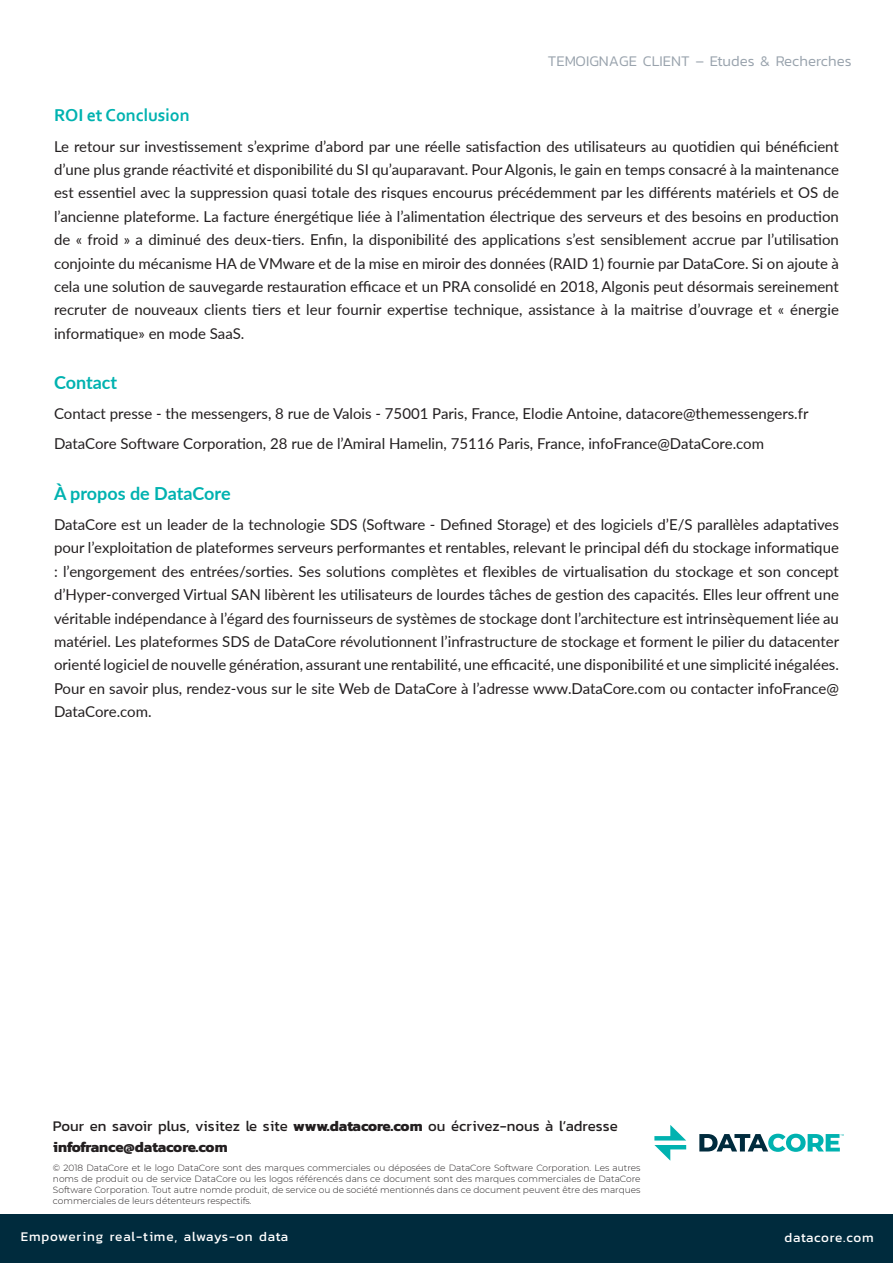
<style>
.page{position:relative;width:893px;height:1263px;background:#fff}
.page>*{position:absolute;margin:0;border:0;box-sizing:border-box;transform-origin:0 0}
.t1{font:700 18px "Lato";color:#00b2b0}
.Section_title{font:700 18px "Corbel";letter-spacing:-.005em;color:#00b2b0}
.t2{font:15px/23.4px "Lato";color:#231f20;text-align:justify}
.t3{font:15px/21px "Kanit";color:#231f20}
.t4{font:300 15px "Kanit";color:#99a3ad}
.t5{font:13.5px "Kanit";letter-spacing:.055em;color:#fff}
.t6{font:13.5px "Kanit";letter-spacing:.035em;color:#fff}
.t7{font:300 9px/10.8px "Montserrat";color:#231f20;text-align:justify}
.s1{font-weight:700}
</style>
<div class="page">
<svg style="left:654px;top:1125px;width:32px;height:36px"></svg>
<svg style="left:699px;top:1134px;width:145px;height:18px"></svg>
<div style="left:0;top:1214px;width:893px;height:49px;background:#002b3d"></div>
<p class="t4" style="left:548px;top:51px;width:305px">TEMOIGNAGE CLIENT – Etudes &amp; Recherches</p>
<p class="Section_title" style="left:54px;top:104px;width:137px">ROI et Conclusion</p>
<p class="t2" style="left:54px;top:134px;width:786px">Le retour sur investissement s’exprime d’abord par une réelle satisfaction des utilisateurs au quotidien qui bénéficient d’une plus grande réactivité et disponibilité du SI qu’auparavant. Pour Algonis, le gain en temps consacré à la maintenance est essentiel avec la suppression quasi totale des risques encourus précédemment par les différents matériels et OS de l’ancienne plateforme. La facture énergétique liée à l’alimentation électrique des serveurs et des besoins en production de « froid » a diminué des deux-tiers. Enfin, la disponibilité des applications s’est sensiblement accrue par l’utilisation conjointe du mécanisme HA de VMware et de la mise en miroir des données (RAID 1) fournie par DataCore. Si on ajoute à cela une solution de sauvegarde restauration efficace et un PRA consolidé en 2018, Algonis peut désormais sereinement recruter de nouveaux clients tiers et leur fournir expertise technique, assistance à la maitrise d’ouvrage et « énergie informatique» en mode SaaS.</p>
<p class="t1" style="left:54px;top:369px;width:65px">Contact</p>
<p class="t2" style="left:54px;top:402px;width:756px">Contact presse - the messengers, 8 rue de Valois - 75001 Paris, France, Elodie Antoine, datacore@themessengers.fr</p>
<p class="t2" style="left:54px;top:432px;width:712px">DataCore Software Corporation, 28 rue de l’Amiral Hamelin, 75116 Paris, France, infoFrance@DataCore.com</p>
<p class="t1" style="left:54px;top:480px;width:178px">À propos de DataCore</p>
<p class="t2" style="left:54px;top:512px;width:787px">DataCore est un leader de la technologie SDS (Software - Defined Storage) et des logiciels d’E/S parallèles adaptatives pour l’exploitation de plateformes serveurs performantes et rentables, relevant le principal défi du stockage informatique : l’engorgement des entrées/sorties. Ses solutions complètes et flexibles de virtualisation du stockage et son concept d’Hyper-converged Virtual SAN libèrent les utilisateurs de lourdes tâches de gestion des capacités. Elles leur offrent une véritable indépendance à l’égard des fournisseurs de systèmes de stockage dont l’architecture est intrinsèquement liée au matériel. Les plateformes SDS de DataCore révolutionnent l’infrastructure de stockage et forment le pilier du datacenter orienté logiciel de nouvelle génération, assurant une rentabilité, une efficacité, une disponibilité et une simplicité inégalées.<br>Pour en savoir plus, rendez-vous sur le site Web de DataCore à l’adresse www.DataCore.com ou contacter infoFrance@ DataCore.com.</p>
<p class="t3" style="left:53px;top:1115px;width:566px">Pour en savoir plus, visitez le site <span class="s1">www.datacore.com</span> ou écrivez-nous à l’adresse <span class="s1">infofrance@datacore.com</span></p>
<p class="t7" style="left:53px;top:1162px;width:589px">© 2018 DataCore et le logo DataCore sont des marques commerciales ou déposées de DataCore Software Corporation. Les autres noms de produit ou de service DataCore ou les logos référencés dans ce document sont des marques commerciales de DataCore Software Corporation. Tout autre nomde produit, de service ou de société mentionnés dans ce document peuvent être des marques commerciales de leurs détenteurs respectifs.</p>
<p class="t5" style="left:21px;top:1226px;width:269px">Empowering real-time, always-on data</p>
<p class="t6" style="left:784px;top:1227px;width:91px">datacore.com</p>
</div>
